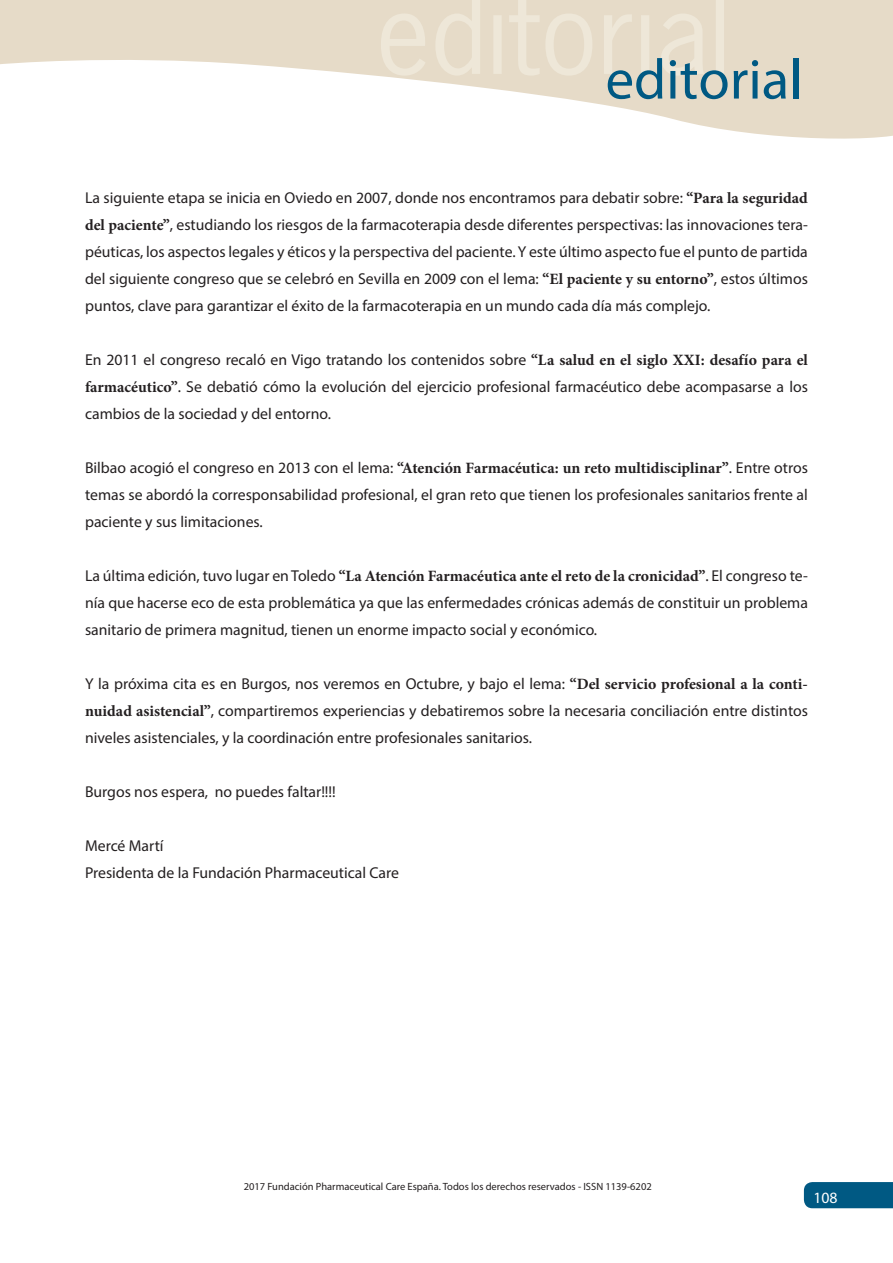
<style>
.page{position:relative;width:893px;height:1263px;background:#fff}
.page>*{position:absolute;margin:0;border:0;box-sizing:border-box;transform-origin:0 0}
.t1{font:57px "Myriad Pro";color:#005983}
.Estilo_de_párrafo_1{font:15.75px/27px "Myriad Pro";color:#231f20;text-align:justify}
.Numeracion_pagina{font:15.75px "Myriad Pro";color:#fff}
.t2{font:10.5px "Myriad Pro";color:#231f20}
.s1{font-family:"Minion Pro";font-weight:700}
</style>
<div class="page">
<div style="left:804px;top:1182px;width:89px;height:26px;background:#005983"></div>
<svg style="left:0;top:0;width:893px;height:139px;fill:#e6dbc8"></svg>
<svg style="left:381px;top:0;width:343px;height:76px;background:#e8decd"></svg>
<h1 class="t1" style="left:605px;top:44px;width:199px">editorial</h1>
<p class="Estilo_de_párrafo_1" style="left:85px;top:184px;width:724px">La siguiente etapa se inicia en Oviedo en 2007, donde nos encontramos para debatir sobre: <span class="s1">“Para la seguridad del paciente”</span>, estudiando los riesgos de la farmacoterapia desde diferentes perspectivas: las innovaciones tera&shy;péuticas, los aspectos legales y éticos y la perspectiva del paciente. Y este último aspecto fue el punto de partida del siguiente congreso que se celebró en Sevilla en 2009 con el lema: <span class="s1">“El paciente y su entorno”</span>, estos últimos puntos, clave para garantizar el éxito de la farmacoterapia en un mundo cada día más complejo.</p>
<p class="Estilo_de_párrafo_1" style="left:85px;top:346px;width:724px">En 2011 el congreso recaló en Vigo tratando los contenidos sobre <span class="s1">“La salud en el siglo XXI: desafío para el farmacéutico”</span>. Se debatió cómo la evolución del ejercicio profesional farmacéutico debe acompasarse a los cambios de la sociedad y del entorno.</p>
<p class="Estilo_de_párrafo_1" style="left:85px;top:454px;width:724px">Bilbao acogió el congreso en 2013 con el lema: <span class="s1">“Atención Farmacéutica: un reto multidisciplinar”</span>. Entre otros temas se abordó la corresponsabilidad profesional, el gran reto que tienen los profesionales sanitarios frente al paciente y sus limitaciones.</p>
<p class="Estilo_de_párrafo_1" style="left:85px;top:562px;width:724px">La última edición, tuvo lugar en Toledo <span class="s1">“La Atención Farmacéutica ante el reto de la cronicidad”</span>. El congreso te&shy;nía que hacerse eco de esta problemática ya que las enfermedades crónicas además de constituir un problema sanitario de primera magnitud, tienen un enorme impacto social y económico.</p>
<p class="Estilo_de_párrafo_1" style="left:85px;top:670px;width:724px">Y la próxima cita es en Burgos, nos veremos en Octubre, y bajo el lema: <span class="s1">“Del servicio profesional a la conti&shy;nuidad asistencial”</span>, compartiremos experiencias y debatiremos sobre la necesaria conciliación entre distintos niveles asistenciales, y la coordinación entre profesionales sanitarios.</p>
<p class="Estilo_de_párrafo_1" style="left:85px;top:778px;width:252px">Burgos nos espera, no puedes faltar!!!!</p>
<p class="Estilo_de_párrafo_1" style="left:85px;top:832px;width:80px">Mercé Martí</p>
<p class="Estilo_de_párrafo_1" style="left:85px;top:859px;width:315px">Presidenta de la Fundación Pharmaceutical Care</p>
<p class="t2" style="left:244px;top:1180px;width:409px">2017 Fundación Pharmaceutical Care España. Todos los derechos reservados - ISSN 1139-6202</p>
<p class="Numeracion_pagina" style="left:813px;top:1188px;width:26px">108</p>
</div>
